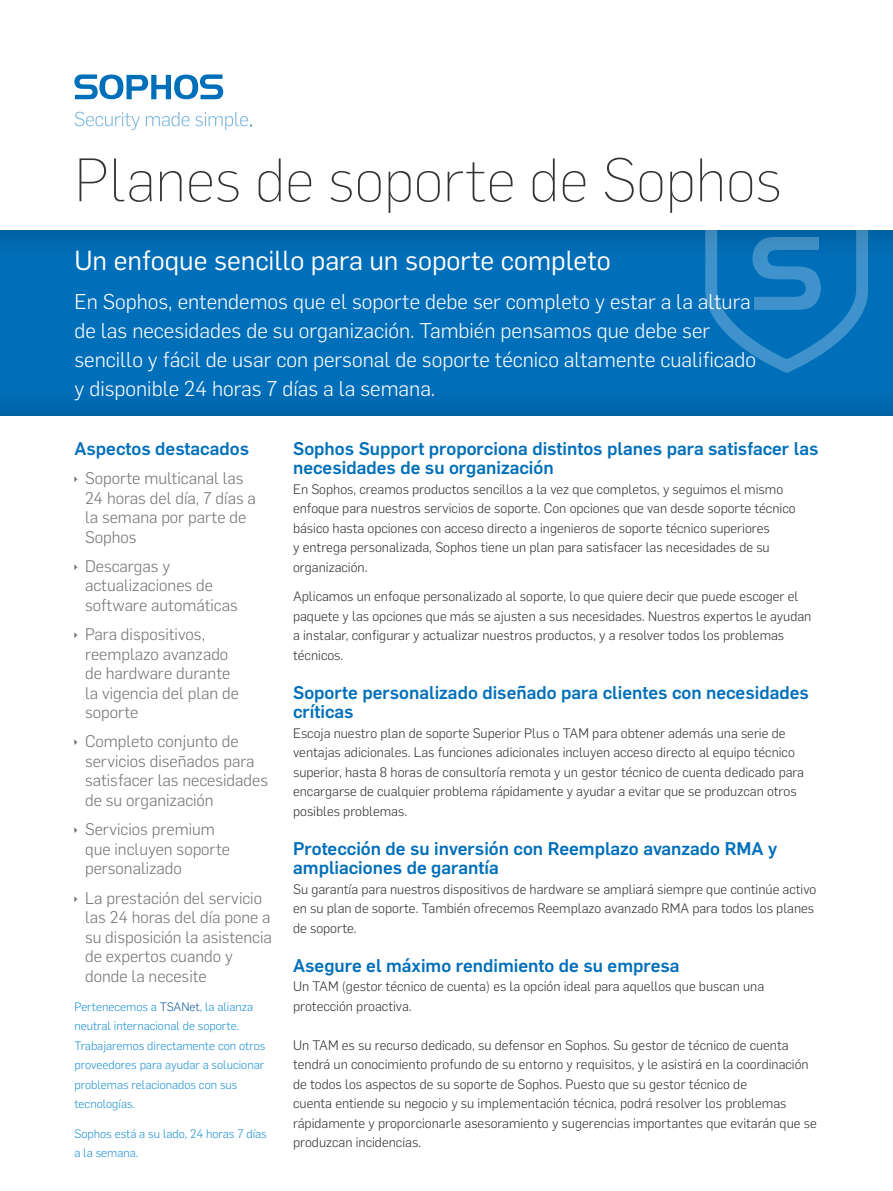
<style>
.page{position:relative;width:893px;height:1191px;background:#fff}
.page>*{position:absolute;margin:0;border:0;box-sizing:border-box;transform-origin:0 0}
.Title_2{font:200 60px "Flama";color:#323332}
.Intro_subheading{font:27px "Flama";color:#fff}
.Intro_copy{font:300 21px/29.2px "Flama";color:#fff}
.Subheading_1{font:500 18px/19.5px "Flama";color:#006fba}
.t1{font:300 16.5px/19.5px "Flama";color:#737473}
.Body_Copy{font:300 13.5px/19.5px "Flama";color:#323332}
.Body_Copy-2{font:300 12px/19.5px "Flama";color:#2393d1}
.s1{color:#175d9e}
</style>
<div class="page">
<div style="left:0;top:229px;width:893px;height:187px;background:#231f20;opacity:.3"></div>
<svg style="left:705px;top:229px;width:163px;height:144px;background:#1479bd"></svg>
<svg style="left:74px;top:112px;width:66px;height:18px"></svg>
<svg style="left:146px;top:112px;width:105px;height:18px"></svg>
<svg style="left:74px;top:74px;width:149px;height:25px"></svg>
<p class="Title_2" style="left:74px;top:140px;width:709px">Planes de soporte de Sophos</p>
<p class="Intro_subheading" style="left:74px;top:241px;width:538px">Un enfoque sencillo para un soporte completo</p>
<p class="Intro_copy" style="left:74px;top:285px;width:683px">En Sophos, entendemos que el soporte debe ser completo y estar a la altura de las necesidades de su organización. También pensamos que debe ser sencillo y fácil de usar con personal de soporte técnico altamente cualificado y disponible 24 horas 7 días a la semana.</p>
<p class="Subheading_1" style="left:74px;top:437px;width:176px">Aspectos destacados</p>
<p class="t1" style="left:85px;top:467px;width:172px">Soporte multicanal las<br>24 horas del día, 7 días a la semana por parte de<br>Sophos</p>
<p class="t1" style="left:85px;top:555px;width:154px">Descargas y actualizaciones de software automáticas</p>
<p class="t1" style="left:85px;top:623px;width:156px">Para dispositivos, reemplazo avanzado de hardware durante la vigencia del plan de soporte</p>
<p class="t1" style="left:85px;top:731px;width:185px">Completo conjunto de servicios diseñados para satisfacer las necesidades de su organización</p>
<p class="t1" style="left:85px;top:818px;width:147px">Servicios premium que incluyen soporte personalizado</p>
<p class="t1" style="left:85px;top:887px;width:188px">La prestación del servicio las 24 horas del día pone a su disposición la asistencia de expertos cuando y donde la necesite</p>
<p class="Body_Copy-2" style="left:74px;top:996px;width:192px">Pertenecemos a <span class="s1">TSANet</span>, la alianza neutral internacional de soporte.<br>Trabajaremos directamente con otros proveedores para ayudar a solucionar problemas relacionados con sus tecnologías.</p>
<p class="Body_Copy-2" style="left:74px;top:1123px;width:194px">Sophos está a su lado, 24 horas 7 días a la semana.</p>
<p class="Subheading_1" style="left:293px;top:437px;width:527px">Sophos Support proporciona distintos planes para satisfacer las necesidades de su organización</p>
<p class="Body_Copy" style="left:293px;top:478px;width:504px">En Sophos, creamos productos sencillos a la vez que completos, y seguimos el mismo enfoque para nuestros servicios de soporte. Con opciones que van desde soporte técnico básico hasta opciones con acceso directo a ingenieros de soporte técnico superiores<br>y entrega personalizada, Sophos tiene un plan para satisfacer las necesidades de su organización.</p>
<p class="Body_Copy" style="left:293px;top:586px;width:520px">Aplicamos un enfoque personalizado al soporte, lo que quiere decir que puede escoger el paquete y las opciones que más se ajusten a sus necesidades. Nuestros expertos le ayudan a instalar, configurar y actualizar nuestros productos, y a resolver todos los problemas técnicos.</p>
<p class="Subheading_1" style="left:293px;top:681px;width:517px">Soporte personalizado diseñado para clientes con necesidades críticas</p>
<p class="Body_Copy" style="left:293px;top:722px;width:512px">Escoja nuestro plan de soporte Superior Plus o TAM para obtener además una serie de ventajas adicionales. Las funciones adicionales incluyen acceso directo al equipo técnico superior, hasta 8 horas de consultoría remota y un gestor técnico de cuenta dedicado para encargarse de cualquier problema rápidamente y ayudar a evitar que se produzcan otros posibles problemas.</p>
<p class="Subheading_1" style="left:293px;top:837px;width:486px">Protección de su inversión con Reemplazo avanzado RMA y ampliaciones de garantía</p>
<p class="Body_Copy" style="left:293px;top:878px;width:525px">Su garantía para nuestros dispositivos de hardware se ampliará siempre que continúe activo en su plan de soporte. También ofrecemos Reemplazo avanzado RMA para todos los planes de soporte.</p>
<p class="Subheading_1" style="left:293px;top:954px;width:388px">Asegure el máximo rendimiento de su empresa</p>
<p class="Body_Copy" style="left:293px;top:976px;width:473px">Un TAM (gestor técnico de cuenta) es la opción ideal para aquellos que buscan una protección proactiva.</p>
<p class="Body_Copy" style="left:293px;top:1034px;width:525px">Un TAM es su recurso dedicado, su defensor en Sophos. Su gestor de técnico de cuenta tendrá un conocimiento profundo de su entorno y requisitos, y le asistirá en la coordinación de todos los aspectos de su soporte de Sophos. Puesto que su gestor técnico de<br>cuenta entiende su negocio y su implementación técnica, podrá resolver los problemas rápidamente y proporcionarle asesoramiento y sugerencias importantes que evitarán que se produzcan incidencias.</p>
</div>
